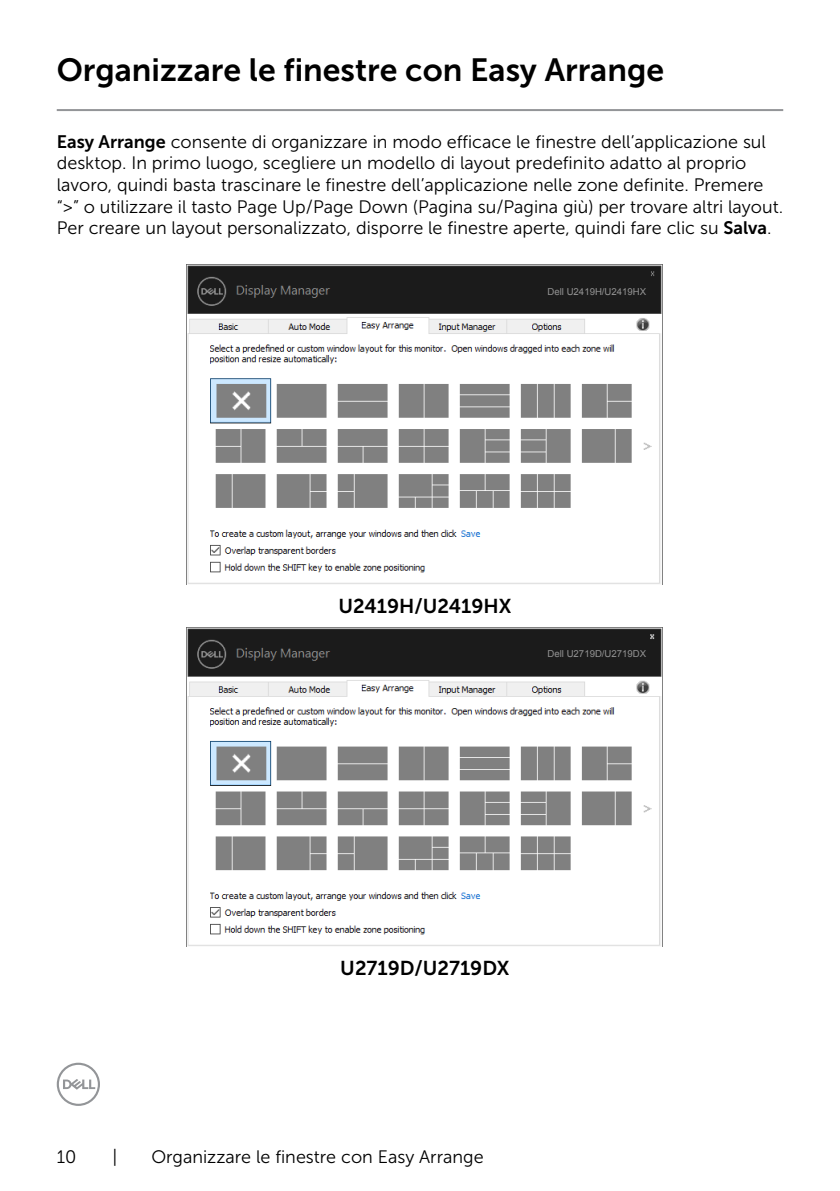
<style>
.page{position:relative;width:840px;height:1191px;background:#fff}
.page>*{position:absolute;margin:0;border:0;box-sizing:border-box;transform-origin:0 0}
.t1{font:32px "Museo Sans For Dell 700";color:#000}
.t2{font:20px "Museo Sans For Dell 700";color:#000}
.t3{font:18px/21.6px "Museo Sans For Dell 300";color:#000}
.t4{font:9.6px "Arial";color:#939393}
.s1{font-family:"Museo Sans For Dell 700"}
</style>
<div class="page">
<svg style="left:57px;top:1062px;width:43px;height:44px"></svg>
<hr style="left:57px;top:109px;width:725px;height:2px;background:#939598">
<img style="left:187px;top:265px;width:475px;height:319px">
<div style="left:544px;top:285px;width:103px;height:11px;background:#1b1b1b"></div>
<img style="left:187px;top:627px;width:475px;height:319px">
<div style="left:544px;top:647px;width:103px;height:12px;background:#1b1b1b"></div>
<h1 class="t1" style="left:57px;top:52px;width:608px">Organizzare le finestre con Easy Arrange</h1>
<p class="t3" style="left:57px;top:131px;width:727px"><span class="s1">Easy Arrange</span> consente di organizzare in modo efficace le finestre dell’applicazione sul desktop. In primo luogo, scegliere un modello di layout predefinito adatto al proprio lavoro, quindi basta trascinare le finestre dell’applicazione nelle zone definite. Premere “&gt;” o utilizzare il tasto Page Up/Page Down (Pagina su/Pagina giù) per trovare altri layout.<br>Per creare un layout personalizzato, disporre le finestre aperte, quindi fare clic su <span class="s1">Salva</span>.</p>
<p class="t4" style="left:547px;top:285px;width:100px">Dell U2419H/U2419HX</p>
<p class="t2" style="left:338px;top:594px;width:175px">U2419H/U2419HX</p>
<p class="t4" style="left:547px;top:647px;width:100px">Dell U2719D/U2719DX</p>
<p class="t2" style="left:340px;top:957px;width:171px">U2719D/U2719DX</p>
<p class="t3" style="left:57px;top:1145px;width:21px">10</p>
<p class="t3" style="left:112px;top:1145px;width:6px">|</p>
<p class="t3" style="left:151px;top:1145px;width:333px">Organizzare le finestre con Easy Arrange</p>
</div>
